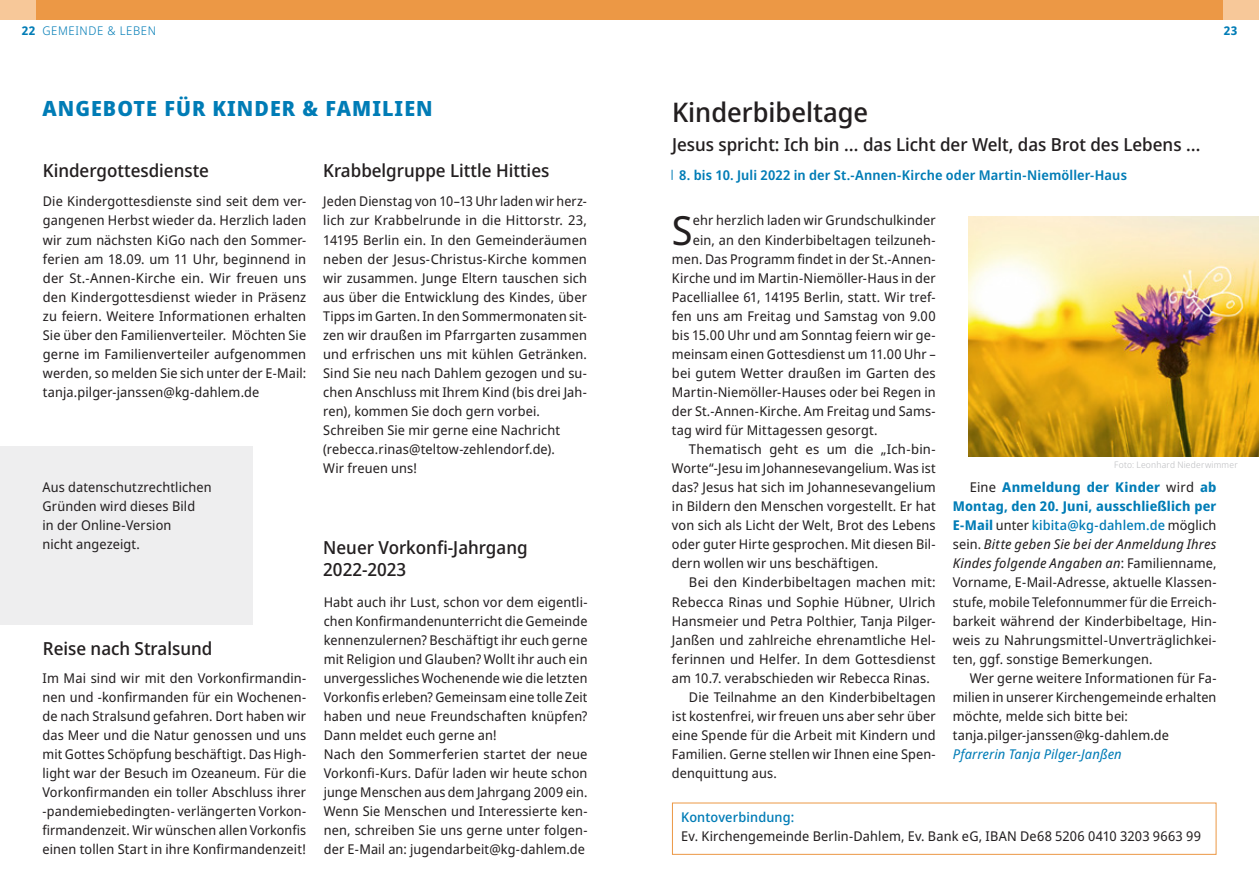
<style>
.page{position:relative;width:1259px;height:893px;background:#fff}
.page>*{position:absolute;margin:0;border:0;box-sizing:border-box;transform-origin:0 0}
.Fließt_Initiale{font:40.2px "Noto Sans Display";color:#231f20}
.ÜberschriftGroß{font:500 27px "Noto Sans Display";color:#231f20}
.ÜberschriftVersalien{font:800 21px "Noto Sans Display";letter-spacing:.05em;color:#007cb6}
.ÜberschirftKlein{font:500 18px/22.5px "Noto Sans Display";color:#231f20}
.Fließt{font:13.5px/19px "Noto Sans Display";letter-spacing:.01em;color:#231f20;text-align:justify}
.Fließtext_Einzug{font:13.5px/19px "Noto Sans Display";letter-spacing:.01em;color:#231f20;text-align:justify}
.Fließt_Initiale-2{font:13.5px "Noto Sans Display";letter-spacing:.01em;color:#231f20}
.Zeit_Ort{font:600 13.5px "Noto Sans Display";letter-spacing:.01em;color:#007cb6}
.Autoren{font:italic 13.5px "Noto Sans Display";letter-spacing:.01em;color:#007cb6}
.Rubrik{font:300 12px "Noto Sans Display";letter-spacing:.05em;color:#007cb6}
.Rubrik-2{font:700 12px "Noto Sans Display";color:#007cb6}
.Quellen{font:300 9px "Noto Sans Display";letter-spacing:.025em;color:#bcbdc0}
.s1{font-weight:700;color:#007cb6}
.s2{font-weight:500;color:#007cb6}
.s3{font-style:italic}
</style>
<div class="page">
<div style="left:0;top:446px;width:252px;height:179px;background:#eeeeef"></div>
<div style="left:34px;top:0;width:1191px;height:19px;background:#ec9845"></div>
<div style="left:0;top:0;width:35px;height:19px;background:#f7c899"></div>
<div style="left:1223px;top:0;width:36px;height:19px;background:#f7c899"></div>
<img style="left:968px;top:216px;width:291px;height:241px">
<div style="left:672px;top:803px;width:544px;height:52px;border:1px solid #ec9845"></div>
<p class="Rubrik-2" style="left:22px;top:22px;width:15px">22</p>
<p class="Rubrik-2" style="left:1223px;top:22px;width:15px">23</p>
<p class="Rubrik" style="left:43px;top:22px;width:115px">GEMEINDE &amp; LEBEN</p>
<p class="ÜberschriftVersalien" style="left:43px;top:93px;width:392px">ANGEBOTE FÜR KINDER &amp; FAMILIEN</p>
<p class="ÜberschirftKlein" style="left:43px;top:159px;width:168px">Kindergottesdienste</p>
<p class="Fließt" style="left:43px;top:192px;width:265px">Die Kindergottesdienste sind seit dem ver&shy;gangenen Herbst wieder da. Herzlich laden wir zum nächsten KiGo nach den Sommer&shy;ferien am 18.09. um 11 Uhr, beginnend in der St.-Annen-Kirche ein. Wir freuen uns den Kindergottesdienst wieder in Präsenz zu feiern. Weitere Informationen erhalten Sie über den Familienverteiler. Möchten Sie gerne im Familienverteiler aufgenommen werden, so melden Sie sich unter der E-Mail: tanja.pilger-janssen@kg-dahlem.de</p>
<p class="Fließt" style="left:43px;top:478px;width:171px;text-align:left">Aus datenschutzrechtlichen<br>Gründen wird dieses Bild<br>in der Online-Version<br>nicht angezeigt.</p>
<p class="ÜberschirftKlein" style="left:43px;top:638px;width:171px">Reise nach Stralsund</p>
<p class="Fließt" style="left:43px;top:669px;width:265px">Im Mai sind wir mit den Vorkonfirmandin&shy;nen und -konfirmanden für ein Wochenen&shy;de nach Stralsund gefahren. Dort haben wir das Meer und die Natur genossen und uns mit Gottes Schöpfung beschäftigt. Das High&shy;light war der Besuch im Ozeaneum. Für die Vorkonfirmanden ein toller Abschluss ihrer -pandemiebedingten- verlängerten Vorkon&shy;firmandenzeit. Wir wünschen allen Vorkonfis einen tollen Start in ihre Konfirmandenzeit!</p>
<p class="ÜberschirftKlein" style="left:323px;top:159px;width:228px">Krabbelgruppe Little Hitties</p>
<p class="Fließt" style="left:323px;top:192px;width:265px">Jeden Dienstag von 10–13 Uhr laden wir herz&shy;lich zur Krabbelrunde in die Hittorstr. 23, 14195 Berlin ein. In den Gemeinderäumen neben der Jesus-Christus-Kirche kommen wir zusammen. Junge Eltern tauschen sich aus über die Entwicklung des Kindes, über Tipps im Garten. In den Sommermonaten sit&shy;zen wir draußen im Pfarrgarten zusammen und erfrischen uns mit kühlen Getränken.<br>Sind Sie neu nach Dahlem gezogen und su&shy;chen Anschluss mit Ihrem Kind (bis drei Jah&shy;ren), kommen Sie doch gern vorbei.</p>
<p class="Fließt" style="left:323px;top:421px;width:238px;text-align:left">Schreiben Sie mir gerne eine Nachricht (rebecca.rinas@teltow-zehlendorf.de).<br>Wir freuen uns!</p>
<p class="ÜberschirftKlein" style="left:323px;top:537px;width:206px">Neuer Vorkonfi-Jahrgang<br>2022-2023</p>
<p class="Fließt" style="left:324px;top:592px;width:265px">Habt auch ihr Lust, schon vor dem eigentli&shy;chen Konfirmandenunterricht die Gemeinde kennenzulernen? Beschäftigt ihr euch gerne mit Religion und Glauben? Wollt ihr auch ein unvergessliches Wochenende wie die letzten Vorkonfis erleben? Gemeinsam eine tolle Zeit haben und neue Freundschaften knüpfen?<br>Dann meldet euch gerne an!</p>
<p class="Fließt" style="left:324px;top:745px;width:265px">Nach den Sommerferien startet der neue Vorkonfi-Kurs. Dafür laden wir heute schon junge Menschen aus dem Jahrgang 2009 ein.<br>Wenn Sie Menschen und Interessierte ken&shy;nen, schreiben Sie uns gerne unter folgen&shy;der E-Mail an: jugendarbeit@kg-dahlem.de</p>
<p class="ÜberschriftGroß" style="left:672px;top:93px;width:198px">Kinderbibeltage</p>
<p class="ÜberschirftKlein" style="left:672px;top:134px;width:530px">Jesus spricht: Ich bin … das Licht der Welt, das Brot des Lebens …</p>
<p class="Zeit_Ort" style="left:679px;top:165px;width:449px">8. bis 10. Juli 2022 in der St.-Annen-Kirche oder Martin-Niemöller-Haus</p>
<p class="Fließt_Initiale" style="left:672px;top:201px;width:22px">S</p>
<p class="Fließt_Initiale-2" style="left:693px;top:211px;width:244px">ehr herzlich laden wir Grundschulkinder</p>
<p class="Fließt_Initiale-2" style="left:693px;top:230px;width:244px">ein, an den Kinderbibeltagen teilzuneh-</p>
<p class="Fließt_Initiale-2" style="left:672px;top:249px;width:265px">men. Das Programm findet in der St.-Annen-</p>
<p class="Fließt_Initiale-2" style="left:672px;top:268px;width:265px">Kirche und im Martin-Niemöller-Haus in der</p>
<p class="Fließt_Initiale-2" style="left:672px;top:287px;width:265px">Pacelliallee 61, 14195 Berlin, statt. Wir tref-</p>
<p class="Fließt_Initiale-2" style="left:672px;top:306px;width:265px">fen uns am Freitag und Samstag von 9.00</p>
<p class="Fließt_Initiale-2" style="left:672px;top:325px;width:265px">bis 15.00 Uhr und am Sonntag feiern wir ge-</p>
<p class="Fließt_Initiale-2" style="left:672px;top:344px;width:265px">meinsam einen Gottesdienst um 11.00 Uhr –</p>
<p class="Fließt_Initiale-2" style="left:672px;top:363px;width:265px">bei gutem Wetter draußen im Garten des</p>
<p class="Fließt_Initiale-2" style="left:672px;top:382px;width:265px">Martin-Niemöller-Hauses oder bei Regen in</p>
<p class="Fließt_Initiale-2" style="left:672px;top:401px;width:265px">der St.-Annen-Kirche. Am Freitag und Sams-</p>
<p class="Fließt_Initiale-2" style="left:672px;top:421px;width:207px">tag wird für Mittagessen gesorgt.</p>
<p class="Fließtext_Einzug" style="left:672px;top:440px;width:265px;text-indent:17px">Thematisch geht es um die „Ich-bin-Worte“-Jesu im Johannesevangelium. Was ist das? Jesus hat sich im Johannesevangelium in Bildern den Menschen vorgestellt. Er hat von sich als Licht der Welt, Brot des Lebens oder guter Hirte gesprochen. Mit diesen Bil&shy;dern wollen wir uns beschäftigen.</p>
<p class="Fließtext_Einzug" style="left:672px;top:573px;width:265px;text-indent:17px">Bei den Kinderbibeltagen machen mit:<br>Rebecca Rinas und Sophie Hübner, Ulrich Hansmeier und Petra Polthier, Tanja Pilger-Janßen und zahlreiche ehrenamtliche Hel&shy;ferinnen und Helfer. In dem Gottesdienst am 10.7. verabschieden wir Rebecca Rinas.</p>
<p class="Fließtext_Einzug" style="left:672px;top:688px;width:265px;text-indent:17px">Die Teilnahme an den Kinderbibeltagen ist kostenfrei, wir freuen uns aber sehr über eine Spende für die Arbeit mit Kindern und Familien. Gerne stellen wir Ihnen eine Spen&shy;denquittung aus.</p>
<p class="Quellen" style="left:1114px;top:459px;width:125px">Foto: Leonhard Niederwimmer</p>
<p class="Fließtext_Einzug" style="left:952px;top:478px;width:265px;text-indent:17px">Eine <span class="s1">Anmeldung der Kinder</span> wird <span class="s1">ab Montag, den 20. Juni, ausschließlich per E-Mail</span> unter <span class="s2">kibita@kg-dahlem.de</span> möglich sein. <span class="s3">Bitte geben Sie bei der Anmeldung Ihres Kindes folgende Angaben an</span>: Familienname, Vorname, E-Mail-Adresse, aktuelle Klassen&shy;stufe, mobile Telefonnummer für die Erreich&shy;barkeit während der Kinderbibeltage, Hin&shy;weis zu Nahrungsmittel-Unverträglichkei&shy;ten, ggf. sonstige Bemerkungen.</p>
<p class="Fließtext_Einzug" style="left:952px;top:669px;width:265px;text-indent:17px">Wer gerne weitere Informationen für Fa&shy;milien in unserer Kirchengemeinde erhalten möchte, melde sich bitte bei:</p>
<p class="Fließt" style="left:952px;top:726px;width:218px">tanja.pilger-janssen@kg-dahlem.de</p>
<p class="Autoren" style="left:952px;top:744px;width:170px">Pfarrerin Tanja Pilger-Janßen</p>
<p class="Fließt" style="left:681px;top:808px;width:521px"><span class="s2">Kontoverbindung:<br></span>Ev. Kirchengemeinde Berlin-Dahlem, Ev. Bank eG, IBAN De68 5206 0410 3203 9663 99</p>
</div>
